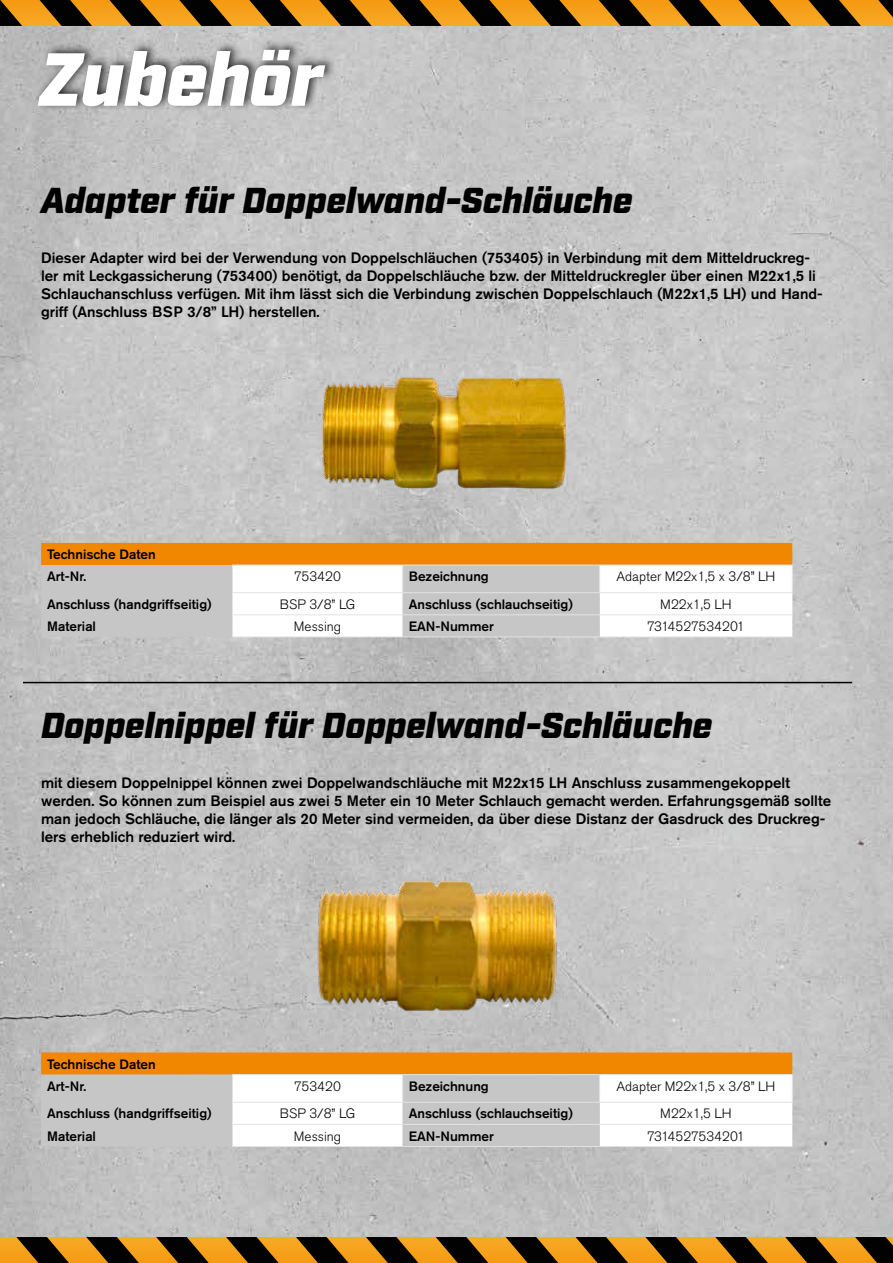
<style>
.page{position:relative;width:893px;height:1263px;background:#fff}
.page>*{position:absolute;margin:0;border:0;box-sizing:border-box;transform-origin:0 0}
.t1{font:italic 900 75px "Industry";color:#fff}
.t2{font:italic 900 36px "Industry";color:#000}
.t3{font:500 15px/18px "Akzidenz Grotesk Std";color:#000}
.t4{font:500 13.5px/22.2px "Akzidenz Grotesk Std";color:#000}
.t5{font:300 13.5px "Akzidenz Grotesk Std";color:#000}
</style>
<div class="page">
<img style="left:0;top:26px;width:893px;height:1211px">
<div style="left:0;top:0;width:893px;height:26px;background:#f6a21c"></div>
<svg style="left:0;top:0;width:22px;height:26px"></svg>
<svg style="left:36px;top:0;width:56px;height:26px"></svg>
<svg style="left:106px;top:0;width:56px;height:26px"></svg>
<svg style="left:176px;top:0;width:56px;height:26px"></svg>
<svg style="left:246px;top:0;width:56px;height:26px"></svg>
<svg style="left:315px;top:0;width:57px;height:26px"></svg>
<svg style="left:525px;top:0;width:56px;height:26px"></svg>
<svg style="left:595px;top:0;width:56px;height:26px"></svg>
<svg style="left:665px;top:0;width:56px;height:26px"></svg>
<svg style="left:735px;top:0;width:56px;height:26px"></svg>
<svg style="left:805px;top:0;width:56px;height:26px"></svg>
<svg style="left:875px;top:0;width:18px;height:17px"></svg>
<svg style="left:385px;top:0;width:57px;height:26px"></svg>
<svg style="left:455px;top:0;width:56px;height:26px"></svg>
<div style="left:0;top:1237px;width:893px;height:26px;background:#f6a21c"></div>
<svg style="left:855px;top:1237px;width:38px;height:26px"></svg>
<svg style="left:785px;top:1237px;width:56px;height:26px"></svg>
<svg style="left:715px;top:1237px;width:56px;height:26px"></svg>
<svg style="left:645px;top:1237px;width:57px;height:26px"></svg>
<svg style="left:576px;top:1237px;width:56px;height:26px"></svg>
<svg style="left:506px;top:1237px;width:56px;height:26px"></svg>
<svg style="left:436px;top:1237px;width:56px;height:26px"></svg>
<svg style="left:366px;top:1237px;width:56px;height:26px"></svg>
<svg style="left:296px;top:1237px;width:56px;height:26px"></svg>
<svg style="left:226px;top:1237px;width:56px;height:26px"></svg>
<svg style="left:156px;top:1237px;width:56px;height:26px"></svg>
<svg style="left:86px;top:1237px;width:56px;height:26px"></svg>
<svg style="left:16px;top:1237px;width:57px;height:26px"></svg>
<svg style="left:41px;top:543px;width:752px;height:94px"></svg>
<hr style="left:232px;top:592px;width:171px;height:1px;background:#e3e3e3">
<hr style="left:403px;top:592px;width:197px;height:1px;background:#e3e3e3">
<hr style="left:600px;top:592px;width:193px;height:1px;background:#e3e3e3">
<hr style="left:232px;top:614px;width:171px;height:1px;background:#e3e3e3">
<hr style="left:403px;top:614px;width:197px;height:1px;background:#e3e3e3">
<hr style="left:600px;top:614px;width:192px;height:1px;background:#e3e3e3">
<hr style="left:232px;top:637px;width:171px;height:1px;background:#e3e3e3">
<hr style="left:403px;top:637px;width:197px;height:1px;background:#e3e3e3">
<hr style="left:600px;top:637px;width:192px;height:1px;background:#e3e3e3">
<svg style="left:41px;top:1052px;width:752px;height:94px"></svg>
<hr style="left:232px;top:1102px;width:171px;height:1px;background:#e3e3e3">
<hr style="left:403px;top:1102px;width:197px;height:1px;background:#e3e3e3">
<hr style="left:600px;top:1102px;width:193px;height:1px;background:#e3e3e3">
<hr style="left:232px;top:1124px;width:171px;height:1px;background:#e3e3e3">
<hr style="left:403px;top:1124px;width:197px;height:1px;background:#e3e3e3">
<hr style="left:600px;top:1124px;width:192px;height:1px;background:#e3e3e3">
<hr style="left:232px;top:1146px;width:171px;height:1px;background:#e3e3e3">
<hr style="left:403px;top:1146px;width:197px;height:1px;background:#e3e3e3">
<hr style="left:600px;top:1146px;width:192px;height:1px;background:#e3e3e3">
<div style="left:34px;top:40px;width:302px;height:72px;background:#000;opacity:.75"></div>
<img style="left:287px;top:354px;width:304px;height:157px">
<img style="left:287px;top:856px;width:302px;height:180px">
<hr style="left:23px;top:682px;width:829px;height:1px;background:#000">
<h1 class="t1" style="left:38px;top:35px;width:286px">Zubehör</h1>
<h2 class="t2" style="left:41px;top:179px;width:593px">Adapter für Doppelwand-Schläuche</h2>
<p class="t3" style="left:41px;top:248px;width:783px">Dieser Adapter wird bei der Verwendung von Doppelschläuchen (753405) in Verbindung mit dem Mitteldruckreg&shy;ler mit Leckgassicherung (753400) benötigt, da Doppelschläuche bzw. der Mitteldruckregler über einen M22x1,5 li Schlauchanschluss verfügen. Mit ihm lässt sich die Verbindung zwischen Doppelschlauch (M22x1,5 LH) und Hand&shy;griff (Anschluss BSP 3/8” LH) herstellen.</p>
<p class="t4" style="left:47px;top:543px;width:110px">Technische Daten<br>Art-Nr.</p>
<p class="t5" style="left:294px;top:569px;width:48px">753420</p>
<p class="t4" style="left:409px;top:565px;width:82px">Bezeichnung</p>
<p class="t5" style="left:617px;top:569px;width:160px">Adapter M22x1,5 x 3/8” LH</p>
<p class="t4" style="left:47px;top:593px;width:166px">Anschluss (handgriffseitig)</p>
<p class="t5" style="left:280px;top:597px;width:77px">BSP 3/8” LG</p>
<p class="t4" style="left:409px;top:593px;width:166px">Anschluss (schlauchseitig)</p>
<p class="t5" style="left:660px;top:597px;width:73px">M22x1,5 LH</p>
<p class="t4" style="left:47px;top:615px;width:50px">Material</p>
<p class="t5" style="left:294px;top:619px;width:49px">Messing</p>
<p class="t4" style="left:409px;top:615px;width:87px">EAN-Nummer</p>
<p class="t5" style="left:647px;top:619px;width:99px">7314527534201</p>
<h2 class="t2" style="left:41px;top:704px;width:673px">Doppelnippel für Doppelwand-Schläuche</h2>
<p class="t3" style="left:41px;top:773px;width:792px">mit diesem Doppelnippel können zwei Doppelwandschläuche mit M22x15 LH Anschluss zusammengekoppelt werden. So können zum Beispiel aus zwei 5 Meter ein 10 Meter Schlauch gemacht werden. Erfahrungsgemäß sollte man jedoch Schläuche, die länger als 20 Meter sind vermeiden, da über diese Distanz der Gasdruck des Druckreg&shy;lers erheblich reduziert wird.</p>
<p class="t4" style="left:47px;top:1052px;width:110px">Technische Daten<br>Art-Nr.</p>
<p class="t5" style="left:294px;top:1078px;width:48px">753420</p>
<p class="t4" style="left:409px;top:1075px;width:82px">Bezeichnung</p>
<p class="t5" style="left:617px;top:1078px;width:160px">Adapter M22x1,5 x 3/8” LH</p>
<p class="t4" style="left:47px;top:1102px;width:166px">Anschluss (handgriffseitig)</p>
<p class="t5" style="left:280px;top:1106px;width:77px">BSP 3/8” LG</p>
<p class="t4" style="left:409px;top:1102px;width:166px">Anschluss (schlauchseitig)</p>
<p class="t5" style="left:660px;top:1106px;width:73px">M22x1,5 LH</p>
<p class="t4" style="left:47px;top:1124px;width:50px">Material</p>
<p class="t5" style="left:294px;top:1128px;width:49px">Messing</p>
<p class="t4" style="left:409px;top:1124px;width:87px">EAN-Nummer</p>
<p class="t5" style="left:647px;top:1128px;width:99px">7314527534201</p>
</div>
